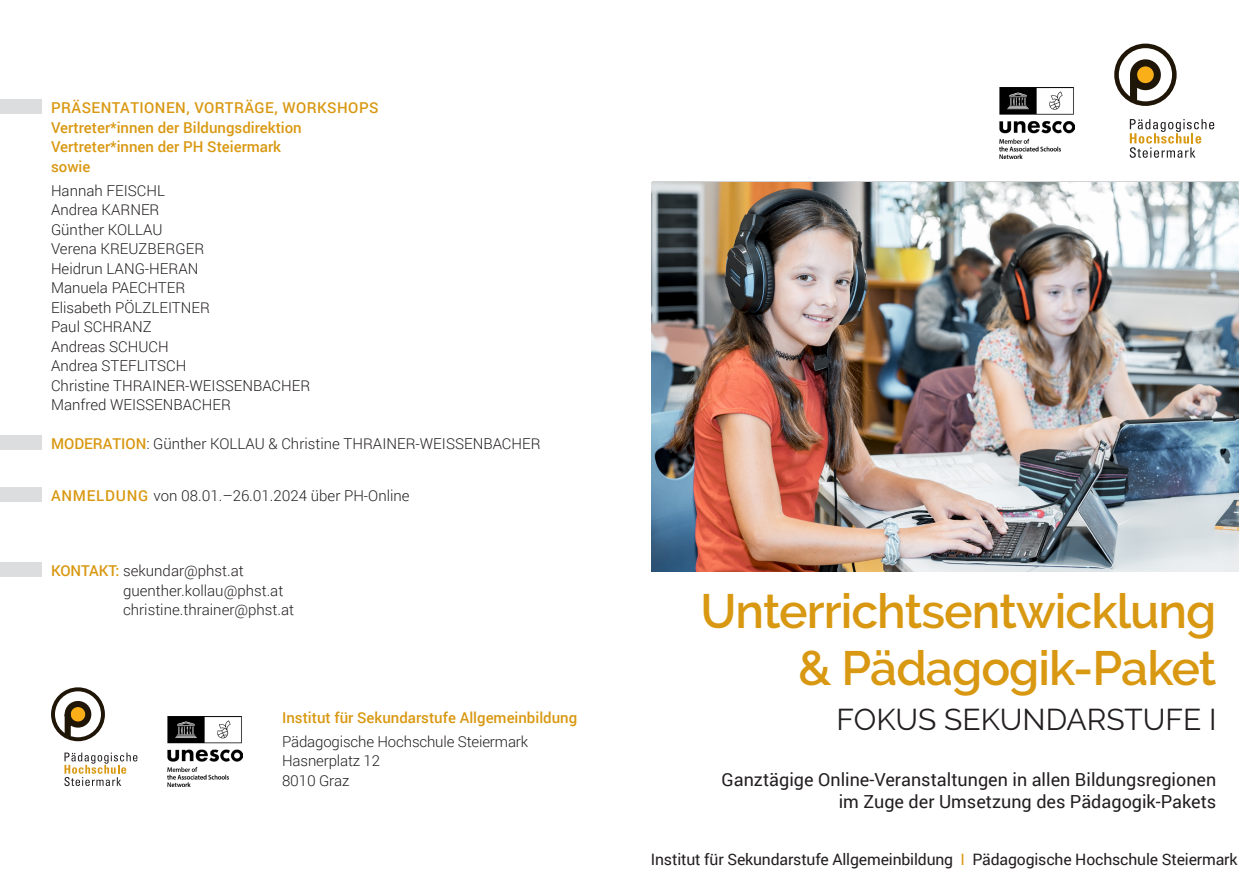
<style>
.page{position:relative;width:1259px;height:893px;background:#fff}
.page>*{position:absolute;margin:0;border:0;box-sizing:border-box;transform-origin:0 0}
.t1{font:600 48px/57.6px "Raleway";letter-spacing:-.02em;color:#d99811;text-align:right}
.t2{font:30px "Raleway";color:#231f20}
.t3{font:18px/21.6px "Roboto";color:#231f20;text-align:right}
.t4{font:15.75px "Roboto";letter-spacing:-.01em;color:#231f20}
.t5{font:300 15px/19.5px "Roboto";color:#231f20}
.t6{font:500 15px/19.5px "Roboto";color:#d99811}
.s1{font-weight:500;color:#d99811}
.s2{color:#d99811}
</style>
<div class="page">
<svg style="left:1116px;top:46px;width:58px;height:58px"></svg>
<div style="left:1114px;top:44px;width:62px;height:62px;border:5px solid #201607;border-radius:50%"></div>
<svg style="left:1126px;top:56px;width:38px;height:50px"></svg>
<svg style="left:1129px;top:119px;width:85px;height:39px"></svg>
<svg style="left:53px;top:689px;width:50px;height:50px"></svg>
<div style="left:51px;top:687px;width:54px;height:54px;border:4px solid #201607;border-radius:50%"></div>
<svg style="left:62px;top:698px;width:32px;height:44px"></svg>
<svg style="left:64px;top:753px;width:73px;height:33px"></svg>
<img style="left:652px;top:183px;width:586px;height:389px">
<div style="left:0;top:99px;width:41px;height:15px;background:#dcdddf"></div>
<div style="left:0;top:435px;width:41px;height:15px;background:#dcdddf"></div>
<div style="left:0;top:487px;width:41px;height:15px;background:#dcdddf"></div>
<div style="left:0;top:562px;width:41px;height:15px;background:#dcdddf"></div>
<img style="left:999px;top:88px;width:75px;height:70px">
<img style="left:168px;top:716px;width:75px;height:71px">
<p class="t6" style="left:51px;top:98px;width:329px">PRÄSENTATIONEN, VORTRÄGE, WORKSHOPS<br>Vertreter*innen der Bildungsdirektion<br>Vertreter*innen der PH Steiermark<br>sowie</p>
<p class="t5" style="left:51px;top:180px;width:261px">Hannah FEISCHL<br>Andrea KARNER<br>Günther KOLLAU<br>Verena KREUZBERGER<br>Heidrun LANG-HERAN<br>Manuela PAECHTER<br>Elisabeth PÖLZLEITNER<br>Paul SCHRANZ<br>Andreas SCHUCH<br>Andrea STEFLITSCH<br>Christine THRAINER-WEISSENBACHER<br>Manfred WEISSENBACHER</p>
<p class="t5" style="left:51px;top:434px;width:491px"><span class="s1">MODERATION</span>: Günther KOLLAU &amp; Christine THRAINER-WEISSENBACHER</p>
<p class="t5" style="left:51px;top:485px;width:360px"><span class="s1">ANMELDUNG</span> von 08.01.–26.01.2024 über PH-Online</p>
<p class="t5" style="left:123px;top:561px;width:173px;text-indent:-72px"><span class="s1">KONTAKT:</span> sekundar@phst.at guenther.kollau@phst.at christine.thrainer@phst.at</p>
<p class="t6" style="left:282px;top:707px;width:296px">Institut für Sekundarstufe Allgemeinbildung</p>
<p class="t5" style="left:282px;top:731px;width:248px">Pädagogische Hochschule Steiermark<br>Hasnerplatz 12<br>8010 Graz</p>
<h1 class="t1" style="left:700px;top:582px;width:517px">Unterrichtsentwicklung &amp; Pädagogik-Paket</h1>
<h2 class="t2" style="left:836px;top:702px;width:381px">FOKUS SEKUNDARSTUFE I</h2>
<p class="t3" style="left:721px;top:768px;width:496px">Ganztägige Online-Veranstaltungen in allen Bildungsregionen im Zuge der Umsetzung des Pädagogik-Pakets</p>
<p class="t4" style="left:651px;top:848px;width:588px">Institut für Sekundarstufe Allgemeinbildung <span class="s2">I</span> Pädagogische Hochschule Steiermark</p>
</div>
